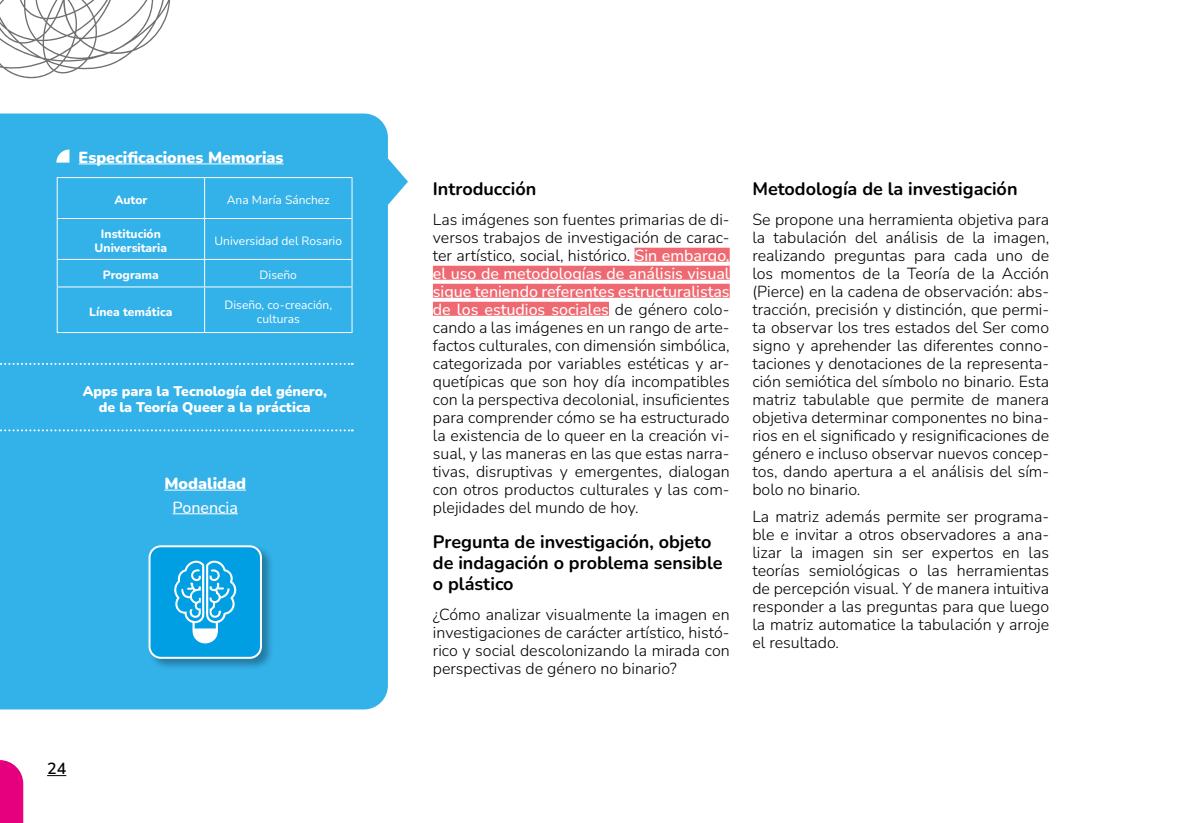
<style>
.page{position:relative;width:1191px;height:823px;background:#fff}
.page>*{position:absolute;margin:0;border:0;box-sizing:border-box;transform-origin:0 0}
.t1{font:700 18px/21px "Nunito";color:#000}
.t2{font:300 16px/18px "Nunito";color:#000;text-align:justify}
.t3{font:900 16px "Nunito";color:#fff}
.t4{font:500 16px "Nunito";color:#fff}
.t5{font:600 16px "Nunito";color:#000}
.t6{font:900 14px/16px "Nunito";color:#fff;text-align:center}
.t7{font:12px/14px "Nunito";color:#fff;text-align:center}
.t8{font:800 12px/14px "Nunito";color:#fff;text-align:center}
.s1{font-weight:500;color:#fff}
</style>
<div class="page">
<div style="left:0;top:113px;width:408px;height:596px;background:#33b1e9"></div>
<hr style="left:57px;top:177px;width:148px;height:1px;background:#fff">
<hr style="left:57px;top:178px;width:1px;height:40px;background:#fff">
<hr style="left:205px;top:177px;width:147px;height:1px;background:#fff">
<hr style="left:204px;top:178px;width:1px;height:40px;background:#fff">
<hr style="left:351px;top:178px;width:1px;height:40px;background:#fff">
<hr style="left:57px;top:218px;width:148px;height:1px;background:#fff">
<hr style="left:57px;top:219px;width:1px;height:40px;background:#fff">
<hr style="left:205px;top:218px;width:147px;height:1px;background:#fff">
<hr style="left:204px;top:219px;width:1px;height:40px;background:#fff">
<hr style="left:351px;top:219px;width:1px;height:40px;background:#fff">
<hr style="left:57px;top:259px;width:148px;height:1px;background:#fff">
<svg style="left:57px;top:260px;width:1px;height:26px"></svg>
<hr style="left:205px;top:259px;width:147px;height:1px;background:#fff">
<svg style="left:204px;top:260px;width:1px;height:26px"></svg>
<svg style="left:351px;top:260px;width:1px;height:26px"></svg>
<hr style="left:57px;top:286px;width:148px;height:1px;background:#fff">
<hr style="left:57px;top:287px;width:1px;height:45px;background:#fff">
<hr style="left:205px;top:286px;width:147px;height:1px;background:#fff">
<hr style="left:204px;top:287px;width:1px;height:45px;background:#fff">
<hr style="left:351px;top:287px;width:1px;height:45px;background:#fff">
<hr style="left:57px;top:332px;width:148px;height:1px;background:#fff">
<hr style="left:205px;top:332px;width:147px;height:1px;background:#fff">
<hr style="left:79px;top:163px;width:204px;height:1px;background:#fff">
<svg style="left:56px;top:149px;width:13px;height:13px"></svg>
<hr style="left:164px;top:489px;width:82px;height:1px;background:#fff">
<hr style="left:172px;top:513px;width:66px;height:1px;background:#fff">
<svg style="left:0;top:363px;width:353px;height:2px"></svg>
<svg style="left:0;top:429px;width:353px;height:2px"></svg>
<div style="left:634px;top:247px;width:95px;height:14px;background:#ee6971"></div>
<div style="left:433px;top:265px;width:296px;height:14px;background:#ee6971"></div>
<div style="left:433px;top:283px;width:296px;height:14px;background:#ee6971"></div>
<div style="left:433px;top:301px;width:176px;height:14px;background:#ee6971"></div>
<div style="left:148px;top:544px;width:126px;height:126px;background:#000;opacity:.3"></div>
<div style="left:149px;top:546px;width:112px;height:111px;background:#009ee3;border-radius:11px"></div>
<div style="left:148px;top:545px;width:114px;height:113px;border:2px solid #fff;border-radius:11px"></div>
<svg style="left:174px;top:560px;width:62px;height:83px"></svg>
<svg style="left:0;top:760px;width:23px;height:62px"></svg>
<svg style="left:0;top:0;width:170px;height:79px"></svg>
<p class="t3" style="left:79px;top:145px;width:206px">Especificaciones Memorias</p>
<p class="t8" style="left:114px;top:192px;width:34px">Autor</p>
<p class="t7" style="left:227px;top:192px;width:105px">Ana María Sánchez</p>
<p class="t8" style="left:95px;top:226px;width:74px">Institución<br>Universitaria</p>
<p class="t7" style="left:214px;top:233px;width:129px">Universidad del Rosario</p>
<p class="t8" style="left:103px;top:267px;width:58px">Programa</p>
<p class="t7" style="left:260px;top:267px;width:39px">Diseño</p>
<p class="t8" style="left:89px;top:304px;width:85px">Línea temática</p>
<p class="t7" style="left:224px;top:297px;width:109px">Diseño, co-creación, culturas</p>
<p class="t6" style="left:83px;top:382px;width:245px">Apps para la Tecnología del género, de la Teoría Queer a la práctica</p>
<p class="t3" style="left:164px;top:471px;width:83px">Modalidad</p>
<p class="t4" style="left:172px;top:495px;width:67px">Ponencia</p>
<p class="t5" style="left:47px;top:757px;width:21px">24</p>
<p class="t1" style="left:433px;top:178px;width:105px">Introducción</p>
<p class="t2" style="left:433px;top:209px;width:298px">Las imágenes son fuentes primarias de di&shy;versos trabajos de investigación de carac&shy;ter artístico, social, histórico. <span class="s1">Sin embargo, el uso de metodologías de análisis visual sigue teniendo referentes estructuralistas de los estudios sociales</span> de género colo&shy;cando a las imágenes en un rango de arte&shy;factos culturales, con dimensión simbólica, categorizada por variables estéticas y ar&shy;quetípicas que son hoy día incompatibles con la perspectiva decolonial, insuficientes para comprender cómo se ha estructurado la existencia de lo queer en la creación vi&shy;sual, y las maneras en las que estas narra&shy;tivas, disruptivas y emergentes, dialogan con otros productos culturales y las com&shy;plejidades del mundo de hoy.</p>
<p class="t1" style="left:433px;top:530px;width:291px">Pregunta de investigación, objeto de indagación o problema sensible o plástico</p>
<p class="t2" style="left:433px;top:604px;width:298px">¿Cómo analizar visualmente la imagen en investigaciones de carácter artístico, histó&shy;rico y social descolonizando la mirada con perspectivas de género no binario?</p>
<p class="t1" style="left:752px;top:178px;width:267px">Metodología de la investigación</p>
<p class="t2" style="left:752px;top:209px;width:298px">Se propone una herramienta objetiva para la tabulación del análisis de la imagen, realizando preguntas para cada uno de los momentos de la Teoría de la Acción (Pierce) en la cadena de observación: abs&shy;tracción, precisión y distinción, que permi&shy;ta observar los tres estados del Ser como signo y aprehender las diferentes conno&shy;taciones y denotaciones de la representa&shy;ción semiótica del símbolo no binario. Esta matriz tabulable que permite de manera objetiva determinar componentes no bina&shy;rios en el significado y resignificaciones de género e incluso observar nuevos concep&shy;tos, dando apertura a el análisis del sím&shy;bolo no binario.</p>
<p class="t2" style="left:752px;top:506px;width:298px">La matriz además permite ser programa&shy;ble e invitar a otros observadores a ana&shy;lizar la imagen sin ser expertos en las teorías semiológicas o las herramientas de percepción visual. Y de manera intuitiva responder a las preguntas para que luego la matriz automatice la tabulación y arroje el resultado.</p>
</div>
